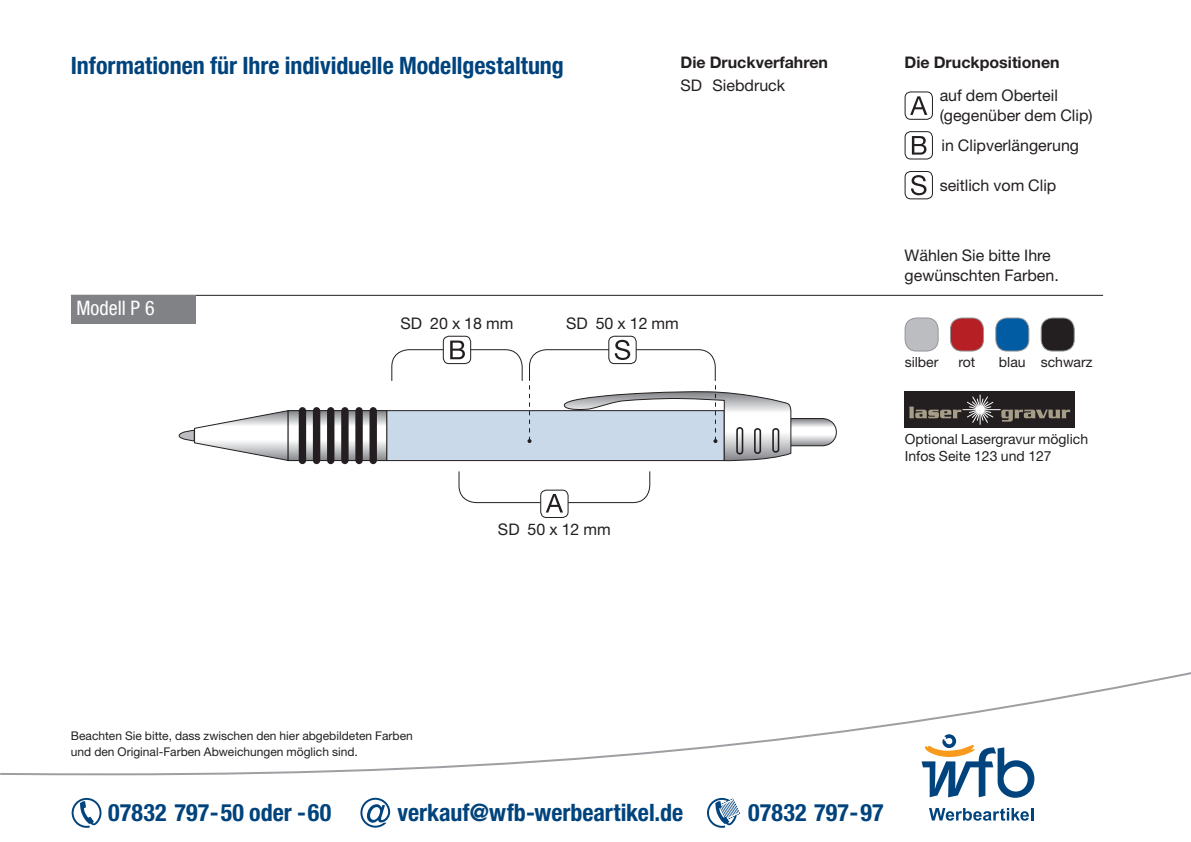
<style>
.page{position:relative;width:1191px;height:842px;background:#fff}
.page>*{position:absolute;margin:0;border:0;box-sizing:border-box;transform-origin:0 0}
.Helvetica_bold_conde{font:700 condensed 24px "Helvetica Neue LT Pro";color:#01437c}
.Artikel_im_grauen_Fe{font:condensed 20px "Helvetica Neue LT Pro";color:#fff}
.Helvetica_roman_8_10{font:16px/20px "Helvetica Neue LT Pro";color:#231f20}
.Helvetica_roman_8_10-2{font:700 16px "Helvetica Neue LT Pro";color:#231f20}
._05_Helvetica_7pt_ze{font:14px/16.8px "Helvetica Neue LT Pro";color:#231f20}
.Helvetica_roman_7pt{font:14px "Helvetica Neue LT Pro";color:#231f20}
.t1{font:12px/16px "Helvetica Neue LT Pro";color:#231f20}
</style>
<div class="page">
<svg style="left:0;top:672px;width:1191px;height:104px"></svg>
<svg style="left:72px;top:798px;width:29px;height:30px"></svg>
<svg style="left:707px;top:798px;width:33px;height:30px"></svg>
<svg style="left:360px;top:798px;width:30px;height:30px"></svg>
<svg style="left:929px;top:808px;width:104px;height:13px"></svg>
<svg style="left:921px;top:734px;width:113px;height:64px"></svg>
<div style="left:904px;top:91px;width:29px;height:29px;border:1px solid #231f20;border-radius:6px"></div>
<svg style="left:910px;top:96px;width:17px;height:19px"></svg>
<div style="left:904px;top:131px;width:29px;height:28px;border:1px solid #231f20;border-radius:6px"></div>
<svg style="left:912px;top:136px;width:14px;height:19px"></svg>
<hr style="left:71px;top:295px;width:1032px;height:1px;background:#231f20">
<svg style="left:179px;top:410px;width:110px;height:52px"></svg>
<svg style="left:290px;top:412px;width:95px;height:47px"></svg>
<div style="left:288px;top:410px;width:99px;height:51px;border:1px solid #231f20"></div>
<div style="left:299px;top:407px;width:7px;height:57px;background:#231f20;border-radius:4px"></div>
<div style="left:313px;top:407px;width:7px;height:57px;background:#231f20;border-radius:4px"></div>
<div style="left:327px;top:407px;width:7px;height:57px;background:#231f20;border-radius:4px"></div>
<div style="left:341px;top:407px;width:7px;height:57px;background:#231f20;border-radius:4px"></div>
<div style="left:355px;top:407px;width:8px;height:57px;background:#231f20;border-radius:4px"></div>
<div style="left:369px;top:407px;width:8px;height:57px;background:#231f20;border-radius:4px"></div>
<div style="left:71px;top:295px;width:125px;height:28px;background:#808285"></div>
<div style="left:950px;top:318px;width:33px;height:33px;background:#b62024;border-radius:11px"></div>
<div style="left:950px;top:317px;width:34px;height:34px;border:1px solid #939598;border-radius:11px"></div>
<div style="left:905px;top:318px;width:33px;height:33px;background:#bcbdc0;border-radius:11px"></div>
<div style="left:904px;top:317px;width:34px;height:34px;border:1px solid #939598;border-radius:11px"></div>
<div style="left:995px;top:318px;width:33px;height:33px;background:#015ca3;border-radius:11px"></div>
<div style="left:995px;top:317px;width:34px;height:34px;border:1px solid #939598;border-radius:11px"></div>
<div style="left:1041px;top:318px;width:33px;height:33px;background:#231f20;border-radius:11px"></div>
<div style="left:1040px;top:317px;width:34px;height:34px;border:1px solid #939598;border-radius:11px"></div>
<div style="left:904px;top:391px;width:170px;height:37px;background:#231f20"></div>
<svg style="left:909px;top:394px;width:161px;height:31px"></svg>
<div style="left:540px;top:490px;width:28px;height:28px;border:1px solid #231f20;border-radius:6px"></div>
<svg style="left:458px;top:471px;width:193px;height:41px"></svg>
<div style="left:443px;top:336px;width:28px;height:28px;border:1px solid #231f20;border-radius:6px"></div>
<div style="left:608px;top:336px;width:28px;height:28px;border:1px solid #231f20;border-radius:6px"></div>
<svg style="left:391px;top:340px;width:446px;height:122px"></svg>
<div style="left:904px;top:171px;width:29px;height:28px;border:1px solid #231f20;border-radius:6px"></div>
<svg style="left:911px;top:175px;width:15px;height:20px"></svg>
<h1 class="Helvetica_bold_conde" style="left:71px;top:51px;width:494px">Informationen für Ihre individuelle Modellgestaltung</h1>
<p class="Helvetica_roman_8_10-2" style="left:904px;top:52px;width:157px">Die Druckpositionen</p>
<p class="Helvetica_roman_8_10" style="left:939px;top:85px;width:154px">auf dem Oberteil (gegenüber dem Clip)</p>
<p class="Helvetica_roman_8_10" style="left:941px;top:135px;width:139px">in Clipverlängerung</p>
<p class="Helvetica_roman_8_10-2" style="left:680px;top:52px;width:149px">Die Druckverfahren</p>
<p class="Helvetica_roman_8_10" style="left:680px;top:75px;width:106px">SD Siebdruck</p>
<p class="Helvetica_roman_8_10" style="left:939px;top:175px;width:118px">seitlich vom Clip</p>
<p class="Artikel_im_grauen_Fe" style="left:77px;top:296px;width:80px">Modell P 6</p>
<p class="Helvetica_roman_8_10" style="left:400px;top:313px;width:114px">SD 20 x 18 mm</p>
<p class="Helvetica_roman_8_10" style="left:566px;top:313px;width:114px">SD 50 x 12 mm</p>
<p class="Helvetica_roman_8_10" style="left:498px;top:519px;width:114px">SD 50 x 12 mm</p>
<p class="Helvetica_roman_8_10" style="left:904px;top:245px;width:156px">Wählen Sie bitte Ihre gewünschten Farben.</p>
<p class="Helvetica_roman_7pt" style="left:904px;top:354px;width:35px">silber</p>
<p class="Helvetica_roman_7pt" style="left:958px;top:354px;width:18px">rot</p>
<p class="Helvetica_roman_7pt" style="left:999px;top:354px;width:28px">blau</p>
<p class="Helvetica_roman_7pt" style="left:1040px;top:354px;width:53px">schwarz</p>
<p class="_05_Helvetica_7pt_ze" style="left:905px;top:430px;width:185px">Optional Lasergravur möglich<br>Infos Seite 123 und 127</p>
<p class="t1" style="left:71px;top:727px;width:343px">Beachten Sie bitte, dass zwischen den hier abgebildeten Farben und den Original-Farben Abweichungen möglich sind.</p>
<p class="Helvetica_bold_conde" style="left:108px;top:798px;width:224px">07832 797-50 oder -60</p>
<p class="Helvetica_bold_conde" style="left:397px;top:798px;width:287px">verkauf@wfb-werbeartikel.de</p>
<p class="Helvetica_bold_conde" style="left:748px;top:798px;width:137px">07832 797-97</p>
</div>
